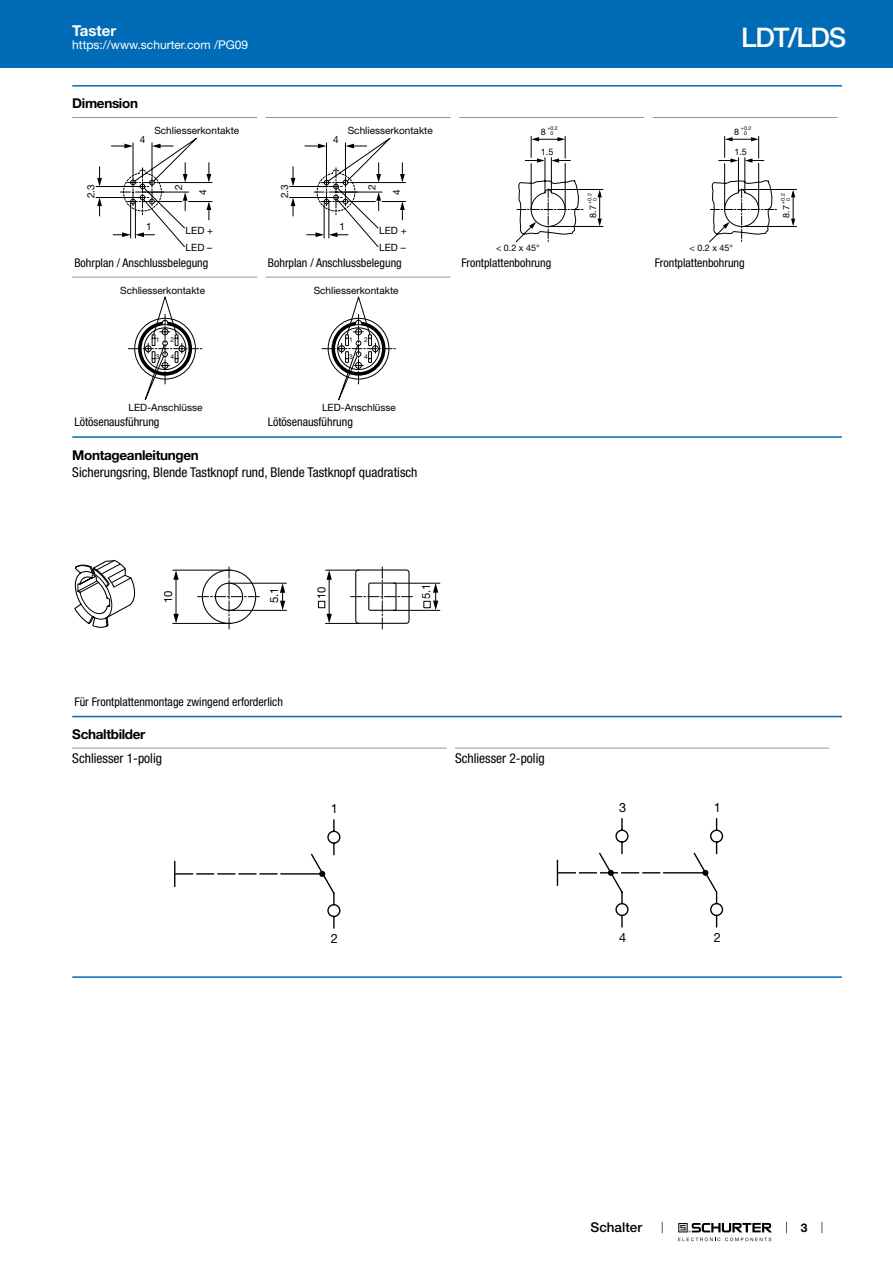
<style>
.page{position:relative;width:893px;height:1263px;background:#fff}
.page>*{position:absolute;margin:0;border:0;box-sizing:border-box;transform-origin:0 0}
.t1{font:500 27px "Helvetica Neue LT";letter-spacing:-.05em;color:#fff}
.t2{font:700 15px "Helvetica Neue LT";color:#fff}
.t3{font:condensed 13.5px "Helvetica Neue LT";color:#000}
.t4{font:700 13.5px "Helvetica Neue LT";letter-spacing:-.025em;color:#000}
.t5{font:500 13.5px "Helvetica Neue LT";color:#000}
.t6{font:12.75px "Helvetica Neue LT";color:#000}
.t7{font:condensed 12px "Helvetica Neue LT";color:#000}
.t8{font:12px "Helvetica Neue LT";color:#fff}
.t9{font:700 12px "Helvetica Neue LT";color:#000}
.t10{font:11.25px "Helvetica Neue LT";color:#000}
.t11{font:10.05px "Helvetica Neue LT";color:#000}
.t12{font:9px "Helvetica Neue LT";color:#000}
.t13{font:6.75px "Helvetica Neue LT";color:#000}
.t14{font:5.25px/5.2px "Helvetica Neue LT";color:#000;text-align:center}
</style>
<div class="page">
<svg style="left:678px;top:1223px;width:94px;height:18px"></svg>
<div style="left:0;top:0;width:893px;height:68px;background:#006bb6"></div>
<hr style="left:72px;top:85px;width:770px;height:2px;background:#006bb6">
<hr style="left:72px;top:117px;width:185px;height:1px;background:#939598">
<svg style="left:96px;top:138px;width:116px;height:109px"></svg>
<hr style="left:266px;top:117px;width:185px;height:1px;background:#939598">
<svg style="left:289px;top:138px;width:117px;height:109px"></svg>
<hr style="left:459px;top:117px;width:185px;height:1px;background:#939598">
<svg style="left:516px;top:136px;width:87px;height:107px"></svg>
<hr style="left:653px;top:117px;width:185px;height:1px;background:#939598">
<svg style="left:709px;top:136px;width:88px;height:107px"></svg>
<hr style="left:72px;top:277px;width:185px;height:1px;background:#939598">
<svg style="left:128px;top:296px;width:74px;height:105px"></svg>
<hr style="left:266px;top:277px;width:185px;height:1px;background:#939598">
<svg style="left:322px;top:296px;width:74px;height:105px"></svg>
<hr style="left:72px;top:436px;width:770px;height:2px;background:#006bb6">
<hr style="left:393px;top:583px;width:47px;height:1px;background:#000">
<hr style="left:393px;top:610px;width:47px;height:1px;background:#000">
<hr style="left:173px;top:570px;width:58px;height:1px;background:#000">
<hr style="left:173px;top:623px;width:58px;height:1px;background:#000">
<hr style="left:176px;top:576px;width:1px;height:42px;background:#000">
<svg style="left:74px;top:560px;width:62px;height:68px"></svg>
<svg style="left:173px;top:570px;width:6px;height:10px"></svg>
<svg style="left:173px;top:614px;width:6px;height:9px"></svg>
<svg style="left:197px;top:566px;width:241px;height:63px"></svg>
<hr style="left:72px;top:716px;width:770px;height:1px;background:#006bb6">
<hr style="left:72px;top:748px;width:374px;height:1px;background:#939598">
<hr style="left:280px;top:873px;width:42px;height:1px;background:#000">
<svg style="left:174px;top:861px;width:104px;height:25px"></svg>
<svg style="left:310px;top:819px;width:30px;height:110px"></svg>
<hr style="left:455px;top:748px;width:374px;height:1px;background:#939598">
<hr style="left:663px;top:872px;width:42px;height:1px;background:#000">
<svg style="left:557px;top:818px;width:103px;height:110px"></svg>
<svg style="left:692px;top:818px;width:31px;height:110px"></svg>
<hr style="left:72px;top:976px;width:770px;height:2px;background:#006bb6">
<p class="t2" style="left:72px;top:21px;width:45px">Taster</p>
<p class="t8" style="left:72px;top:38px;width:178px">https://www.schurter.com /PG09</p>
<p class="t4" style="left:72px;top:95px;width:67px">Dimension</p>
<p class="t11" style="left:140px;top:134px;width:7px">4</p>
<p class="t11" style="left:154px;top:125px;width:86px">Schliesserkontakte</p>
<p class="t11" style="left:333px;top:134px;width:7px">4</p>
<p class="t11" style="left:348px;top:125px;width:86px">Schliesserkontakte</p>
<p class="t11" style="left:173px;top:190px;width:7px;rotate:-90deg">2</p>
<p class="t11" style="left:85px;top:198px;width:15px;rotate:-90deg">2.3</p>
<p class="t11" style="left:197px;top:195px;width:7px;rotate:-90deg">4</p>
<p class="t11" style="left:146px;top:221px;width:7px">1</p>
<p class="t11" style="left:186px;top:225px;width:29px">LED +</p>
<p class="t11" style="left:366px;top:190px;width:7px;rotate:-90deg">2</p>
<p class="t11" style="left:278px;top:198px;width:15px;rotate:-90deg">2.3</p>
<p class="t11" style="left:390px;top:195px;width:7px;rotate:-90deg">4</p>
<p class="t11" style="left:340px;top:221px;width:7px">1</p>
<p class="t11" style="left:379px;top:225px;width:29px">LED +</p>
<p class="t11" style="left:186px;top:241px;width:28px">LED –</p>
<p class="t11" style="left:379px;top:241px;width:28px">LED –</p>
<p class="t7" style="left:74px;top:256px;width:135px">Bohrplan / Anschlussbelegung</p>
<p class="t7" style="left:268px;top:256px;width:135px">Bohrplan / Anschlussbelegung</p>
<p class="t11" style="left:120px;top:284px;width:86px">Schliesserkontakte</p>
<p class="t11" style="left:314px;top:284px;width:86px">Schliesserkontakte</p>
<p class="t13" style="left:156px;top:336px;width:5px">1</p>
<p class="t13" style="left:171px;top:336px;width:5px">2</p>
<p class="t13" style="left:156px;top:353px;width:5px">3</p>
<p class="t13" style="left:171px;top:353px;width:5px">4</p>
<p class="t13" style="left:349px;top:336px;width:5px">1</p>
<p class="t13" style="left:364px;top:336px;width:5px">2</p>
<p class="t13" style="left:349px;top:353px;width:5px">3</p>
<p class="t13" style="left:364px;top:353px;width:5px">4</p>
<p class="t11" style="left:129px;top:401px;width:75px">LED-Anschlüsse</p>
<p class="t11" style="left:322px;top:401px;width:75px">LED-Anschlüsse</p>
<p class="t7" style="left:74px;top:415px;width:87px">Lötösenausführung</p>
<p class="t7" style="left:268px;top:415px;width:87px">Lötösenausführung</p>
<p class="t4" style="left:72px;top:446px;width:128px">Montageanleitungen</p>
<p class="t3" style="left:72px;top:464px;width:347px">Sicherungsring, Blende Tastknopf rund, Blende Tastknopf quadratisch</p>
<p class="t14" style="left:547px;top:126px;width:12px">+0.2<br>0</p>
<p class="t12" style="left:541px;top:126px;width:7px">8</p>
<p class="t12" style="left:541px;top:147px;width:14px">1.5</p>
<p class="t12" style="left:496px;top:243px;width:45px">&lt; 0.2 x 45°</p>
<p class="t7" style="left:461px;top:256px;width:91px">Frontplattenbohrung</p>
<p class="t14" style="left:587px;top:204px;width:12px;rotate:-90deg">+0.2<br>0</p>
<p class="t12" style="left:587px;top:218px;width:14px;rotate:-90deg">8.7</p>
<h1 class="t1" style="left:741px;top:21px;width:106px">LDT/LDS</h1>
<p class="t14" style="left:741px;top:126px;width:12px">+0.2<br>0</p>
<p class="t12" style="left:734px;top:126px;width:7px">8</p>
<p class="t12" style="left:734px;top:147px;width:14px">1.5</p>
<p class="t12" style="left:689px;top:243px;width:45px">&lt; 0.2 x 45°</p>
<p class="t7" style="left:655px;top:256px;width:91px">Frontplattenbohrung</p>
<p class="t14" style="left:780px;top:204px;width:12px;rotate:-90deg">+0.2<br>0</p>
<p class="t12" style="left:781px;top:218px;width:14px;rotate:-90deg">8.7</p>
<p class="t10" style="left:161px;top:603px;width:14px;rotate:-90deg">10</p>
<p class="t10" style="left:267px;top:603px;width:17px;rotate:-90deg">5.1</p>
<p class="t10" style="left:315px;top:599px;width:14px;rotate:-90deg">10</p>
<p class="t10" style="left:420px;top:599px;width:17px;rotate:-90deg">5.1</p>
<p class="t7" style="left:74px;top:695px;width:210px">Für Frontplattenmontage zwingend erforderlich</p>
<p class="t4" style="left:72px;top:726px;width:75px">Schaltbilder</p>
<p class="t3" style="left:72px;top:750px;width:91px">Schliesser 1-polig</p>
<p class="t6" style="left:331px;top:800px;width:9px">1</p>
<p class="t3" style="left:455px;top:750px;width:91px">Schliesser 2-polig</p>
<p class="t6" style="left:619px;top:799px;width:9px">3</p>
<p class="t6" style="left:714px;top:799px;width:9px">1</p>
<p class="t6" style="left:331px;top:931px;width:9px">2</p>
<p class="t6" style="left:619px;top:930px;width:9px">4</p>
<p class="t6" style="left:714px;top:930px;width:9px">2</p>
<p class="t5" style="left:591px;top:1219px;width:53px">Schalter</p>
<p class="t9" style="left:801px;top:1220px;width:8px">3</p>
</div>
